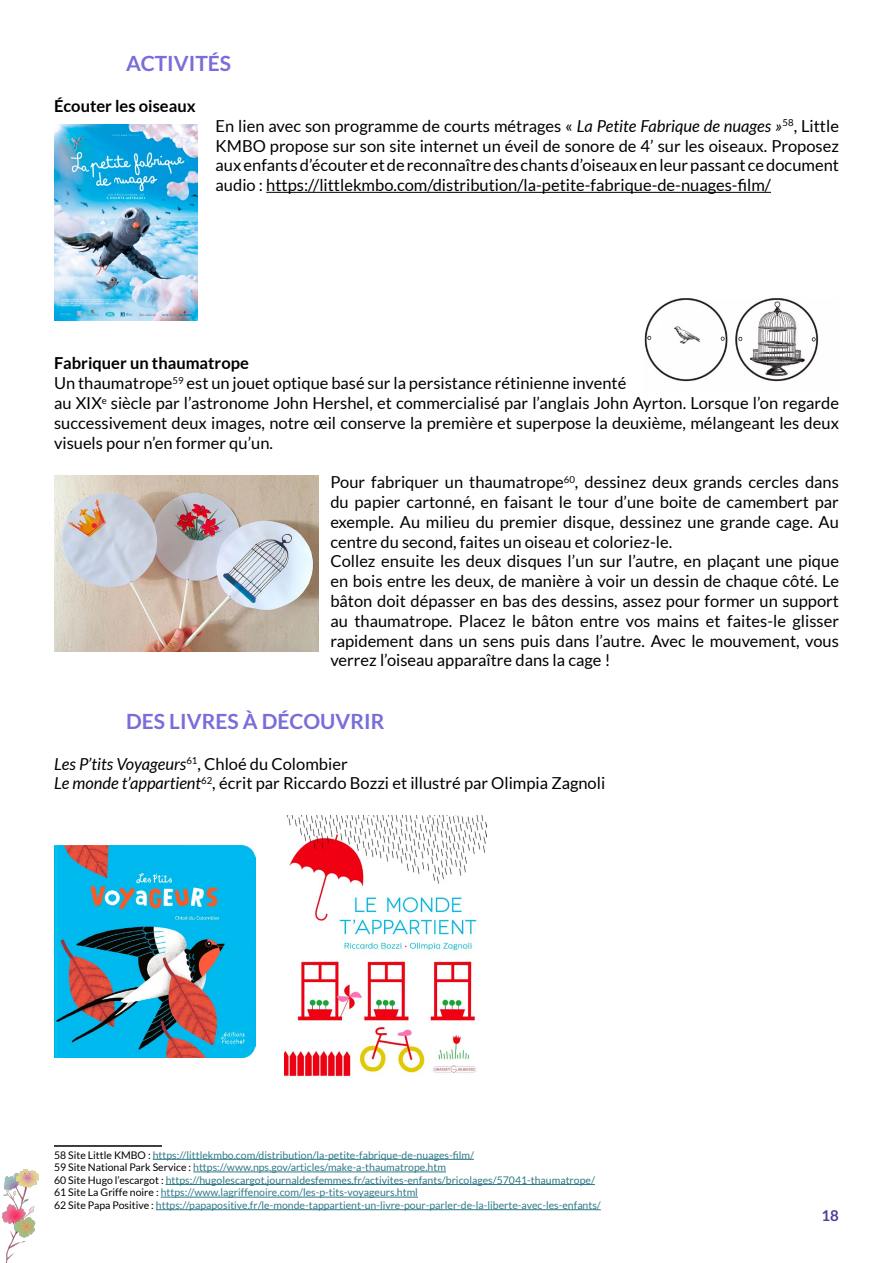
<style>
.page{position:relative;width:893px;height:1263px;background:#fff}
.page>*{position:absolute;margin:0;border:0;box-sizing:border-box;transform-origin:0 0}
.t1{font:700 21px "Lato";color:#796dda}
.t2{font:16.5px/19.8px "Lato";color:#000}
.t3{font:700 16.5px "Lato";color:#000}
.t4{font:700 15px "Lato";color:#49419b}
.t5{font:10.5px/12.6px "Lato";color:#2e7988}
.s1{font-style:italic}
.s2{font-weight:700}
.s3{color:#000}
</style>
<div class="page">
<img style="left:2px;top:1169px;width:36px;height:94px">
<hr style="left:266px;top:192px;width:505px;height:1px;background:#000">
<hr style="left:54px;top:1145px;width:108px;height:2px;background:#000">
<hr style="left:153px;top:1159px;width:321px;height:1px;background:#2e7988">
<hr style="left:193px;top:1171px;width:253px;height:1px;background:#2e7988">
<hr style="left:166px;top:1184px;width:429px;height:1px;background:#2e7988">
<hr style="left:161px;top:1197px;width:257px;height:1px;background:#2e7988">
<hr style="left:156px;top:1209px;width:445px;height:1px;background:#2e7988">
<img style="left:54px;top:124px;width:144px;height:196px">
<img style="left:644px;top:298px;width:175px;height:84px">
<img style="left:54px;top:475px;width:265px;height:177px">
<img style="left:54px;top:845px;width:201px;height:212px">
<img style="left:285px;top:815px;width:201px;height:262px">
<p class="t1" style="left:126px;top:51px;width:106px">ACTIVITÉS</p>
<p class="t3" style="left:54px;top:97px;width:143px">Écouter les oiseaux</p>
<p class="t2" style="left:216px;top:116px;width:625px;text-align:justify">En lien avec son programme de courts métrages « <span class="s1">La Petite Fabrique de nuages »</span><sup>58</sup>, Little KMBO propose sur son site internet un éveil de sonore de 4’ sur les oiseaux. Proposez aux enfants d’écouter et de reconnaître des chants d’oiseaux en leur passant ce document audio : https://littlekmbo.com/distribution/la-petite-fabrique-de-nuages-film/</p>
<p class="t2" style="left:54px;top:353px;width:786px"><span class="s2">Fabriquer un thaumatrope<br></span>Un thaumatrope<sup>59</sup> est un jouet optique basé sur la persistance rétinienne inventé<br>au XIX<sup>e</sup> siècle par l’astronome John Hershel, et commercialisé par l’anglais John Ayrton. Lorsque l’on regarde successivement deux images, notre œil conserve la première et superpose la deuxième, mélangeant les deux visuels pour n’en former qu’un.</p>
<p class="t2" style="left:330px;top:472px;width:510px">Pour fabriquer un thaumatrope<sup>60</sup>, dessinez deux grands cercles dans du papier cartonné, en faisant le tour d’une boite de camembert par exemple. Au milieu du premier disque, dessinez une grande cage. Au centre du second, faites un oiseau et coloriez-le.<br>Collez ensuite les deux disques l’un sur l’autre, en plaçant une pique en bois entre les deux, de manière à voir un dessin de chaque côté. Le bâton doit dépasser en bas des dessins, assez pour former un support au thaumatrope. Placez le bâton entre vos mains et faites-le glisser rapidement dans un sens puis dans l’autre. Avec le mouvement, vous verrez l’oiseau apparaître dans la cage !</p>
<p class="t1" style="left:126px;top:709px;width:260px">DES LIVRES À DÉCOUVRIR</p>
<p class="t2" style="left:54px;top:754px;width:553px"><span class="s1">Les P’tits Voyageurs</span><sup>61</sup>, Chloé du Colombier<br><span class="s1">Le monde t’appartient</span><sup>62</sup><span class="s1">,</span> écrit par Riccardo Bozzi et illustré par Olimpia Zagnoli</p>
<p class="t5" style="left:54px;top:1148px;width:548px"><span class="s3">58 Site Little KMBO :</span> https://littlekmbo.com/distribution/la-petite-fabrique-de-nuages-film/<br><span class="s3">59 Site National Park Service :</span> https://www.nps.gov/articles/make-a-thaumatrope.htm<br><span class="s3">60 Site Hugo l’escargot :</span> https://hugolescargot.journaldesfemmes.fr/activites-enfants/bricolages/57041-thaumatrope/ <span class="s3">61 Site La Griffe noire :</span> https://www.lagriffenoire.com/les-p-tits-voyageurs.html<br><span class="s3">62 Site Papa Positive :</span> https://papapositive.fr/le-monde-tappartient-un-livre-pour-parler-de-la-liberte-avec-les-enfants/</p>
<p class="t4" style="left:822px;top:1207px;width:19px">18</p>
</div>
